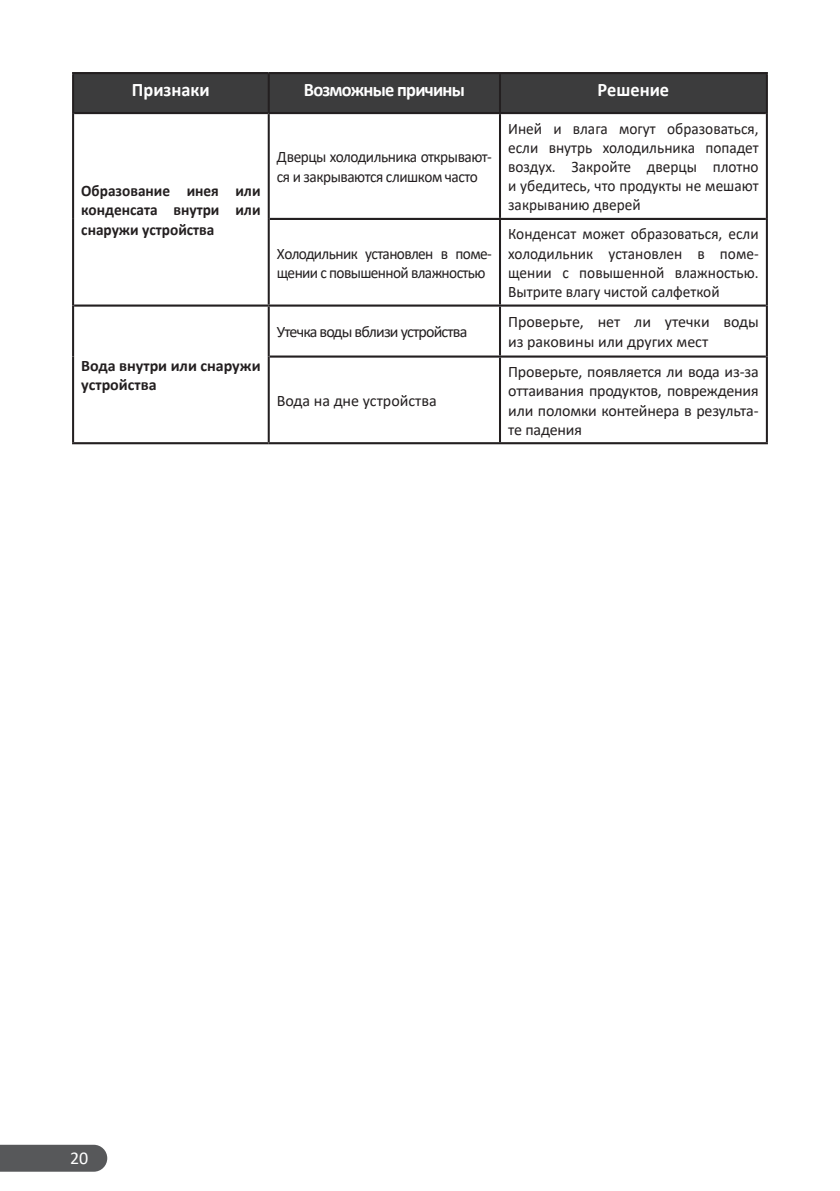
<style>
.page{position:relative;width:840px;height:1191px;background:#fff}
.page>*{position:absolute;margin:0;border:0;box-sizing:border-box;transform-origin:0 0}
.t1{font:700 19.2px "Calibri";letter-spacing:-.04em;color:#fff;scale:.96 1}
.t2{font:700 19.2px "Calibri";color:#fff;scale:.96 1}
.t3{font:18px "Calibri";color:#fff}
.t4{font:16px/19.2px "Calibri";letter-spacing:-.01em;color:#231f20;text-align:justify;scale:.96 1}
.t5{font:16px/19.2px "Calibri";letter-spacing:-.01em;color:#231f20}
.t6{font:700 16px/19.2px "Calibri";color:#231f20;text-align:justify;scale:.96 1}
.t7{font:16px/19.2px "Calibri";letter-spacing:-.03em;color:#231f20;scale:.96 1}
.t8{font:16px/19.2px "Calibri";letter-spacing:-.04em;color:#231f20;scale:.96 1}
.t9{font:700 16px/19.2px "Calibri";color:#231f20}
.t10{font:16px "Calibri";letter-spacing:-.05em;color:#231f20}
</style>
<div class="page">
<div style="left:0;top:1144px;width:107px;height:27px;background:#57585a"></div>
<div style="left:74px;top:74px;width:691px;height:38px;background:#3c3c3d"></div>
<hr style="left:267px;top:74px;width:2px;height:38px;background:#231f20">
<hr style="left:498px;top:74px;width:2px;height:38px;background:#231f20">
<hr style="left:72px;top:113px;width:2px;height:106px;background:#231f20">
<hr style="left:267px;top:114px;width:2px;height:105px;background:#231f20">
<hr style="left:498px;top:114px;width:2px;height:104px;background:#231f20">
<hr style="left:765px;top:113px;width:2px;height:106px;background:#231f20">
<hr style="left:72px;top:219px;width:2px;height:86px;background:#231f20">
<hr style="left:267px;top:219px;width:2px;height:85px;background:#231f20">
<hr style="left:498px;top:220px;width:2px;height:84px;background:#231f20">
<hr style="left:765px;top:219px;width:2px;height:86px;background:#231f20">
<hr style="left:72px;top:305px;width:2px;height:51px;background:#231f20">
<hr style="left:267px;top:307px;width:2px;height:49px;background:#231f20">
<hr style="left:498px;top:307px;width:2px;height:48px;background:#231f20">
<hr style="left:765px;top:305px;width:2px;height:51px;background:#231f20">
<hr style="left:72px;top:356px;width:2px;height:86px;background:#231f20">
<hr style="left:267px;top:356px;width:2px;height:86px;background:#231f20">
<hr style="left:498px;top:358px;width:2px;height:84px;background:#231f20">
<hr style="left:765px;top:356px;width:2px;height:86px;background:#231f20">
<hr style="left:269px;top:218px;width:230px;height:2px;background:#231f20">
<hr style="left:499px;top:218px;width:266px;height:2px;background:#231f20">
<hr style="left:74px;top:304px;width:194px;height:3px;background:#231f20">
<hr style="left:268px;top:304px;width:231px;height:3px;background:#231f20">
<hr style="left:499px;top:304px;width:266px;height:3px;background:#231f20">
<hr style="left:269px;top:355px;width:230px;height:3px;background:#231f20">
<hr style="left:499px;top:355px;width:266px;height:3px;background:#231f20">
<hr style="left:72px;top:442px;width:196px;height:2px;background:#231f20">
<hr style="left:268px;top:442px;width:231px;height:2px;background:#231f20">
<hr style="left:499px;top:442px;width:268px;height:2px;background:#231f20">
<hr style="left:72px;top:72px;width:196px;height:2px;background:#231f20">
<hr style="left:268px;top:72px;width:231px;height:2px;background:#231f20">
<hr style="left:499px;top:72px;width:268px;height:2px;background:#231f20">
<hr style="left:74px;top:112px;width:194px;height:2px;background:#231f20">
<hr style="left:268px;top:112px;width:231px;height:2px;background:#231f20">
<hr style="left:499px;top:112px;width:266px;height:2px;background:#231f20">
<hr style="left:72px;top:74px;width:2px;height:39px;background:#231f20">
<hr style="left:765px;top:74px;width:2px;height:39px;background:#231f20">
<p class="t2" style="left:132px;top:76px;width:83px">Признаки</p>
<p class="t1" style="left:303px;top:76px;width:169px">Возможные причины</p>
<p class="t2" style="left:597px;top:76px;width:76px">Решение</p>
<p class="t6" style="left:81px;top:181px;width:188px">Образование инея или конденсата внутри или снаружи устройства</p>
<p class="t9" style="left:81px;top:356px;width:181px">Вода внутри или снаружи устройства</p>
<p class="t7" style="left:277px;top:147px;width:225px">Дверцы холодильника открывают&shy;ся и закрываются слишком часто</p>
<p class="t8" style="left:277px;top:243px;width:225px">Холодильник установлен в поме&shy;щении с повышенной влажностью</p>
<p class="t4" style="left:508px;top:118px;width:262px">Иней и влага могут образоваться, если внутрь холодильника попадет воздух. Закройте дверцы плотно и убедитесь, что продукты не мешают закрыванию дверей</p>
<p class="t4" style="left:508px;top:224px;width:262px">Конденсат может образоваться, если холодильник установлен в поме&shy;щении с повышенной влажностью.<br>Вытрите влагу чистой салфеткой</p>
<p class="t10" style="left:277px;top:321px;width:192px">Утечка воды вблизи устройства</p>
<p class="t5" style="left:508px;top:312px;width:252px">Проверьте, нет ли утечки воды из раковины или других мест</p>
<p class="t5" style="left:277px;top:390px;width:161px">Вода на дне устройства</p>
<p class="t5" style="left:508px;top:362px;width:252px;text-align:justify">Проверьте, появляется ли вода из-за оттаивания продуктов, повреждения или поломки контейнера в результа&shy;те падения</p>
<p class="t3" style="left:70px;top:1145px;width:20px">20</p>
</div>
